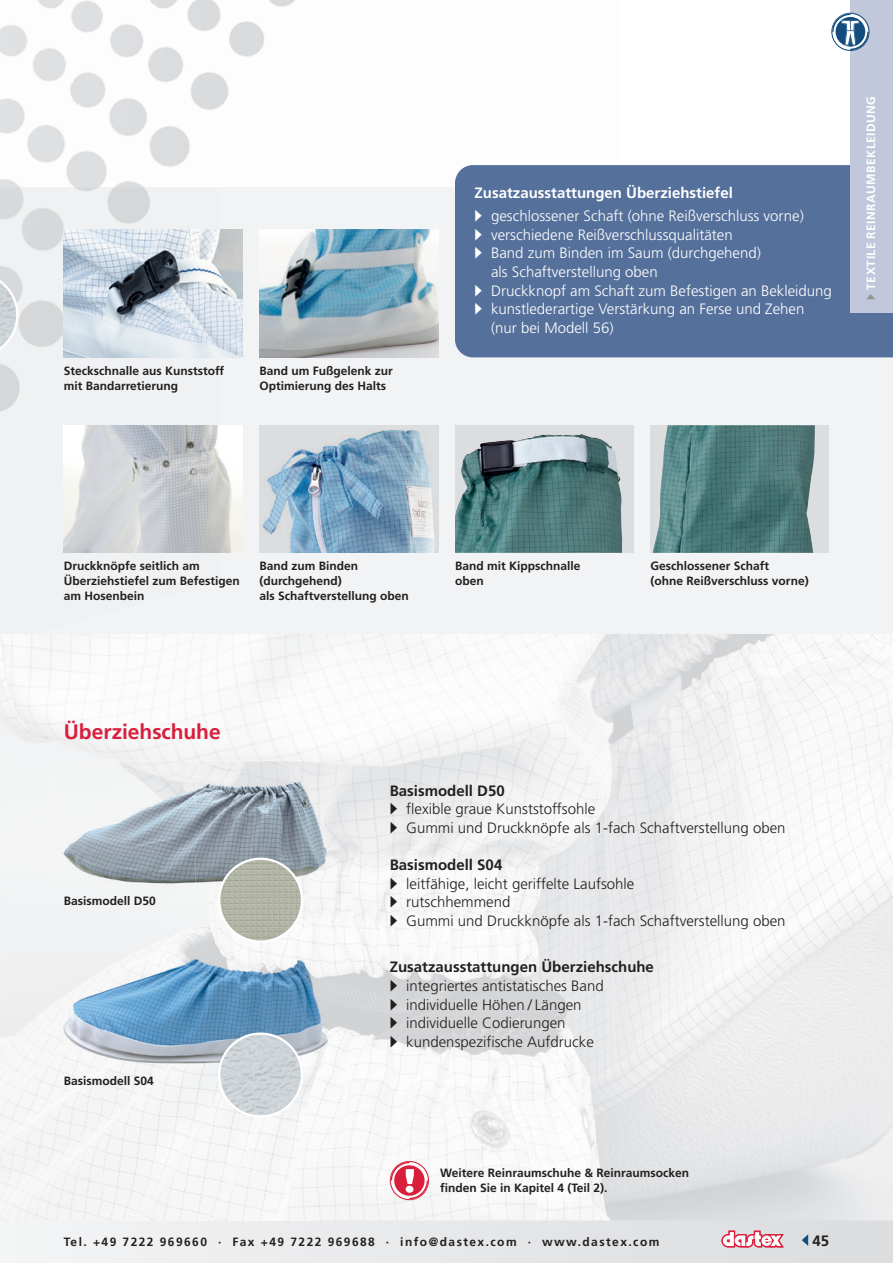
<style>
.page{position:relative;width:893px;height:1263px;background:#fff}
.page>*{position:absolute;margin:0;border:0;box-sizing:border-box;transform-origin:0 0}
.t1{font:700 21px "Frutiger LT Std";letter-spacing:-.005em;color:#da1f3d}
.t2{font:300 15px/18.6px "Frutiger LT Std";color:#231f20}
.t3{font:300 15px/22.8px "Frutiger LT Std";color:#fff}
.t4{font:700 15px "Frutiger LT Std";color:#231f20}
.t5{font:700 12px/15px "Frutiger LT Std";color:#231f20}
.t6{font:700 12px "Frutiger LT Std";letter-spacing:.12em;color:#231f20}
.t7{font:700 12px "Frutiger LT Std";letter-spacing:.04em;color:#fff}
.s1{font-weight:700}
.s2{color:#939598}
</style>
<div class="page">
<div style="left:0;top:1220px;width:893px;height:43px;background:#e8e9ea"></div>
<svg style="left:802px;top:1234px;width:6px;height:12px"></svg>
<img style="left:0;top:634px;width:893px;height:158px">
<div style="left:0;top:792px;width:104px;height:428px;background:#f3f4f5"></div>
<img style="left:316px;top:792px;width:577px;height:428px">
<img style="left:104px;top:902px;width:212px;height:54px">
<img style="left:104px;top:1067px;width:212px;height:153px">
<div style="left:0;top:187px;width:893px;height:447px;background:#f2f3f4"></div>
<img style="left:0;top:187px;width:64px;height:85px">
<img style="left:70px;top:187px;width:99px;height:43px">
<img style="left:0;top:275px;width:46px;height:94px">
<img style="left:46px;top:249px;width:26px;height:109px">
<img style="left:0;top:369px;width:64px;height:94px">
<img style="left:72px;top:357px;width:111px;height:1px">
<img style="left:0;top:461px;width:48px;height:2px">
<img style="left:0;top:0;width:50px;height:82px">
<img style="left:50px;top:0;width:104px;height:83px">
<img style="left:154px;top:0;width:75px;height:110px">
<img style="left:206px;top:0;width:89px;height:90px">
<img style="left:0;top:83px;width:75px;height:104px">
<img style="left:74px;top:55px;width:124px;height:125px">
<img style="left:231px;top:62px;width:64px;height:28px">
<img style="left:75px;top:138px;width:123px;height:49px">
<svg style="left:721px;top:1230px;width:63px;height:17px"></svg>
<svg style="left:390px;top:1161px;width:39px;height:39px"></svg>
<div style="left:455px;top:165px;width:438px;height:192px;background:#55709b"></div>
<img style="left:54px;top:760px;width:283px;height:95px">
<img style="left:54px;top:854px;width:279px;height:48px">
<img style="left:219px;top:859px;width:83px;height:82px;border-radius:41px">
<div style="left:218px;top:858px;width:85px;height:85px;border:2px solid #fff;border-radius:50%"></div>
<img style="left:60px;top:956px;width:268px;height:111px">
<img style="left:219px;top:1033px;width:83px;height:83px;border-radius:41px">
<div style="left:218px;top:1032px;width:85px;height:85px;border:2px solid #fff;border-radius:50%"></div>
<img style="left:259px;top:425px;width:179px;height:128px">
<img style="left:64px;top:425px;width:179px;height:128px">
<div style="left:651px;top:425px;width:178px;height:128px;background:#dcdddf"></div>
<img style="left:652px;top:425px;width:163px;height:128px">
<div style="left:455px;top:425px;width:179px;height:128px;background:#dcdddf"></div>
<img style="left:455px;top:434px;width:167px;height:119px">
<img style="left:259px;top:230px;width:179px;height:127px">
<img style="left:64px;top:230px;width:179px;height:127px">
<svg style="left:0;top:272px;width:18px;height:85px"></svg>
<div style="left:850px;top:0;width:43px;height:313px;background:#c1c8db"></div>
<svg style="left:831px;top:13px;width:38px;height:38px"></svg>
<p class="t5" style="left:64px;top:363px;width:162px">Steckschnalle aus Kunststoff mit Bandarretierung</p>
<p class="t5" style="left:259px;top:363px;width:135px">Band um Fußgelenk zur<br>Optimierung des Halts</p>
<p class="t3" style="left:475px;top:182px;width:331px"><span class="s1">Zusatzausstattungen Überziehstiefel<br></span>▶ geschlossener Schaft (ohne Reißverschluss vorne)</p>
<p class="t3" style="left:475px;top:223px;width:260px">▶ verschiedene Reißverschlussqualitäten</p>
<p class="t3" style="left:475px;top:242px;width:288px">▶ Band zum Binden im Saum (durchgehend)</p>
<p class="t3" style="left:491px;top:261px;width:168px">als Schaftverstellung oben</p>
<p class="t3" style="left:475px;top:279px;width:359px">▶ Druckknopf am Schaft zum Befestigen an Bekleidung</p>
<p class="t3" style="left:475px;top:298px;width:331px">▶ kunstlederartige Verstärkung an Ferse und Zehen</p>
<p class="t3" style="left:491px;top:316px;width:124px">(nur bei Modell 56)</p>
<p class="t7" style="left:864px;top:300px;width:205px;rotate:-90deg"><span class="s2">▶</span> TEXTILE REINRAUMBEKLEIDUNG</p>
<p class="t5" style="left:64px;top:559px;width:178px">Druckknöpfe seitlich am<br>Überziehstiefel zum Befestigen am Hosenbein</p>
<p class="t5" style="left:259px;top:559px;width:151px">Band zum Binden (durchgehend)<br>als Schaftverstellung oben</p>
<p class="t5" style="left:455px;top:559px;width:127px">Band mit Kippschnalle oben</p>
<p class="t5" style="left:651px;top:559px;width:160px">Geschlossener Schaft<br>(ohne Reißverschluss vorne)</p>
<h1 class="t1" style="left:64px;top:719px;width:158px">Überziehschuhe</h1>
<p class="t5" style="left:64px;top:894px;width:94px">Basismodell D50</p>
<p class="t5" style="left:64px;top:1073px;width:92px">Basismodell S04</p>
<p class="t2" style="left:390px;top:781px;width:397px"><span class="s1">Basismodell D50<br></span>▶ flexible graue Kunststoffsohle<br>▶ Gummi und Druckknöpfe als 1-fach Schaftverstellung oben</p>
<p class="t2" style="left:390px;top:856px;width:397px"><span class="s1">Basismodell S04<br></span>▶ leitfähige, leicht geriffelte Laufsohle<br>▶ rutschhemmend<br>▶ Gummi und Druckknöpfe als 1-fach Schaftverstellung oben</p>
<p class="t2" style="left:390px;top:958px;width:266px"><span class="s1">Zusatzausstattungen Überziehschuhe </span>▶ integriertes antistatisches Band<br>▶ individuelle Höhen / Längen<br>▶ individuelle Codierungen<br>▶ kundenspezifische Aufdrucke</p>
<p class="t5" style="left:440px;top:1165px;width:250px">Weitere Reinraumschuhe &amp; Reinraumsocken finden Sie in Kapitel 4 (Teil 2).</p>
<p class="t6" style="left:64px;top:1234px;width:597px">Tel. +49 7222 969660 · Fax +49 7222 969688 · info@dastex.com · www.dastex.com</p>
<p class="t4" style="left:812px;top:1232px;width:18px">45</p>
</div>
